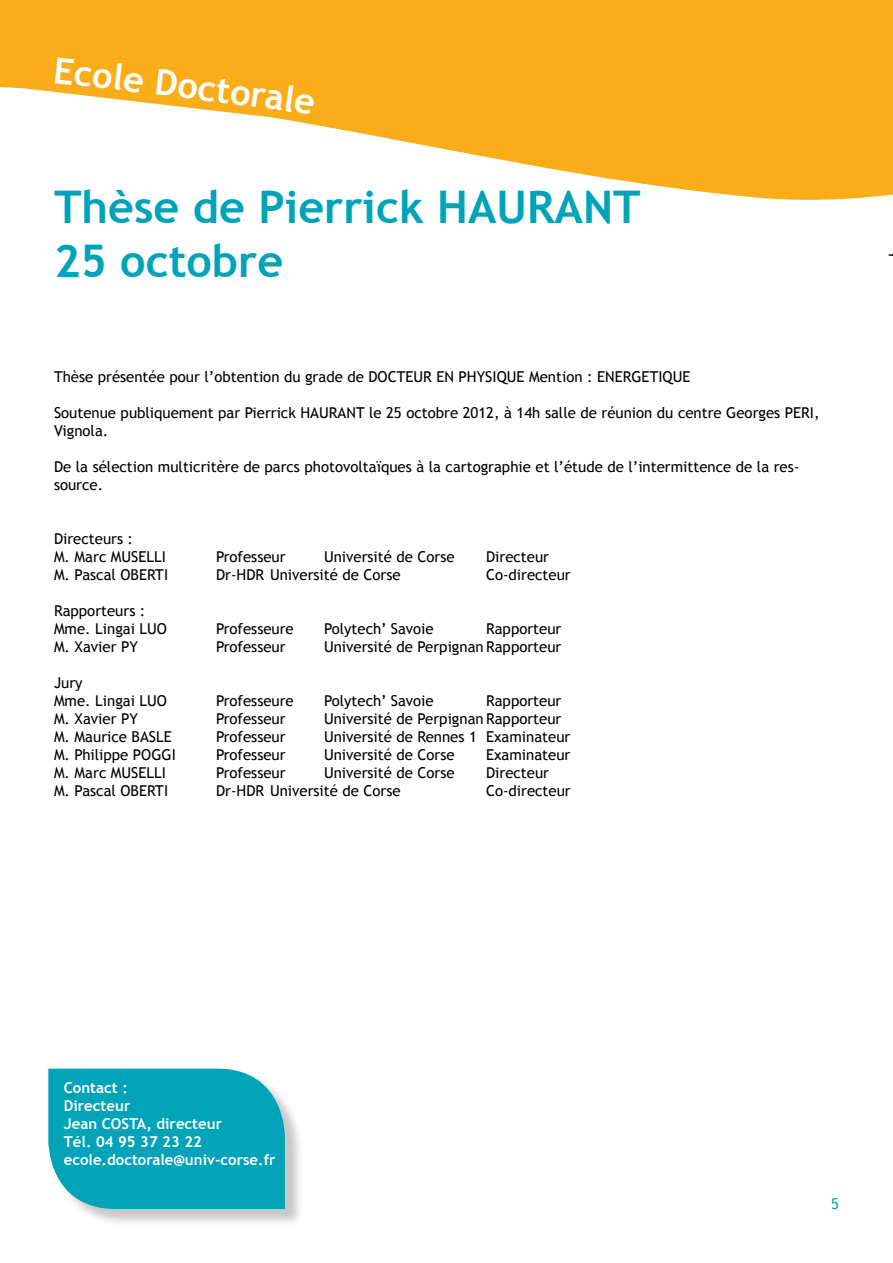
<style>
.page{position:relative;width:893px;height:1263px;background:#fff}
.page>*{position:absolute;margin:0;border:0;box-sizing:border-box;transform-origin:0 0}
.t1{font:700 45px/54px "Trebuchet MS";color:#00a3b8}
.t2{font:700 36px "Trebuchet MS";color:#fff}
.t3{font:15px/18px "Trebuchet MS";color:#000}
.t4{font:700 15px/18px "Trebuchet MS";color:#fff}
.t5{font:15px "Trebuchet MS";color:#00a3b8}
</style>
<div class="page">
<svg style="left:0;top:0;width:893px;height:200px;fill:#faad19"></svg>
<div style="left:51px;top:1071px;width:252px;height:157px;background:#231f20;opacity:.25"></div>
<div style="left:48px;top:1069px;width:237px;height:140px;background:#00a3b8"></div>
<div style="left:55px;top:58px;width:58px;height:32px;background:#faad19"></div>
<div style="left:264px;top:84px;width:51px;height:31px;background:#faad19"></div>
<h2 class="t2" style="left:116px;top:54px;width:156px;rotate:7deg">le Doctor</h2>
<h1 class="t1" style="left:54px;top:180px;width:588px">Thèse de Pierrick HAURANT<br>25 octobre</h1>
<p class="t3" style="left:54px;top:368px;width:638px">Thèse présentée pour l’obtention du grade de DOCTEUR EN PHYSIQUE Mention : ENERGETIQUE</p>
<p class="t3" style="left:54px;top:404px;width:767px">Soutenue publiquement par Pierrick HAURANT le 25 octobre 2012, à 14h salle de réunion du centre Georges PERI,<br>Vignola.</p>
<p class="t3" style="left:54px;top:458px;width:747px">De la sélection multicritère de parcs photovoltaïques à la cartographie et l’étude de l’intermittence de la res&shy;source.</p>
<p class="t3" style="left:54px;top:530px;width:113px">Directeurs :<br>M. Marc MUSELLI</p>
<p class="t3" style="left:216px;top:548px;width:71px">Professeur</p>
<p class="t3" style="left:324px;top:548px;width:132px">Université de Corse</p>
<p class="t3" style="left:486px;top:548px;width:65px">Directeur</p>
<p class="t3" style="left:54px;top:566px;width:116px">M. Pascal OBERTI</p>
<p class="t3" style="left:216px;top:566px;width:186px">Dr-HDR Université de Corse</p>
<p class="t3" style="left:486px;top:566px;width:86px">Co-directeur</p>
<p class="t3" style="left:54px;top:602px;width:114px">Rapporteurs :<br>Mme. Lingai LUO</p>
<p class="t3" style="left:216px;top:620px;width:79px">Professeure</p>
<p class="t3" style="left:324px;top:620px;width:111px">Polytech’ Savoie</p>
<p class="t3" style="left:486px;top:620px;width:77px">Rapporteur</p>
<p class="t3" style="left:54px;top:638px;width:85px">M. Xavier PY</p>
<p class="t3" style="left:216px;top:638px;width:71px">Professeur</p>
<p class="t3" style="left:324px;top:638px;width:239px">Université de Perpignan Rapporteur</p>
<p class="t3" style="left:54px;top:674px;width:114px">Jury<br>Mme. Lingai LUO</p>
<p class="t3" style="left:216px;top:692px;width:79px">Professeure</p>
<p class="t3" style="left:324px;top:692px;width:111px">Polytech’ Savoie</p>
<p class="t3" style="left:486px;top:692px;width:77px">Rapporteur</p>
<p class="t3" style="left:54px;top:710px;width:85px">M. Xavier PY</p>
<p class="t3" style="left:216px;top:710px;width:71px">Professeur</p>
<p class="t3" style="left:324px;top:710px;width:239px">Université de Perpignan Rapporteur</p>
<p class="t3" style="left:54px;top:728px;width:119px">M. Maurice BASLE</p>
<p class="t3" style="left:216px;top:728px;width:71px">Professeur</p>
<p class="t3" style="left:324px;top:728px;width:248px">Université de Rennes 1 Examinateur</p>
<p class="t3" style="left:54px;top:746px;width:123px">M. Philippe POGGI</p>
<p class="t3" style="left:216px;top:746px;width:71px">Professeur</p>
<p class="t3" style="left:324px;top:746px;width:132px">Université de Corse</p>
<p class="t3" style="left:486px;top:746px;width:86px">Examinateur</p>
<p class="t3" style="left:54px;top:764px;width:113px">M. Marc MUSELLI</p>
<p class="t3" style="left:216px;top:764px;width:71px">Professeur</p>
<p class="t3" style="left:324px;top:764px;width:132px">Université de Corse</p>
<p class="t3" style="left:486px;top:764px;width:65px">Directeur</p>
<p class="t3" style="left:54px;top:782px;width:116px">M. Pascal OBERTI</p>
<p class="t3" style="left:216px;top:782px;width:186px">Dr-HDR Université de Corse</p>
<p class="t3" style="left:486px;top:782px;width:86px">Co-directeur</p>
<p class="t4" style="left:64px;top:1079px;width:213px">Contact :<br>Directeur<br>Jean COSTA, directeur<br>Tél. 04 95 37 23 22 ecole.doctorale@univ-corse.fr</p>
<p class="t5" style="left:831px;top:1195px;width:9px">5</p>
</div>
